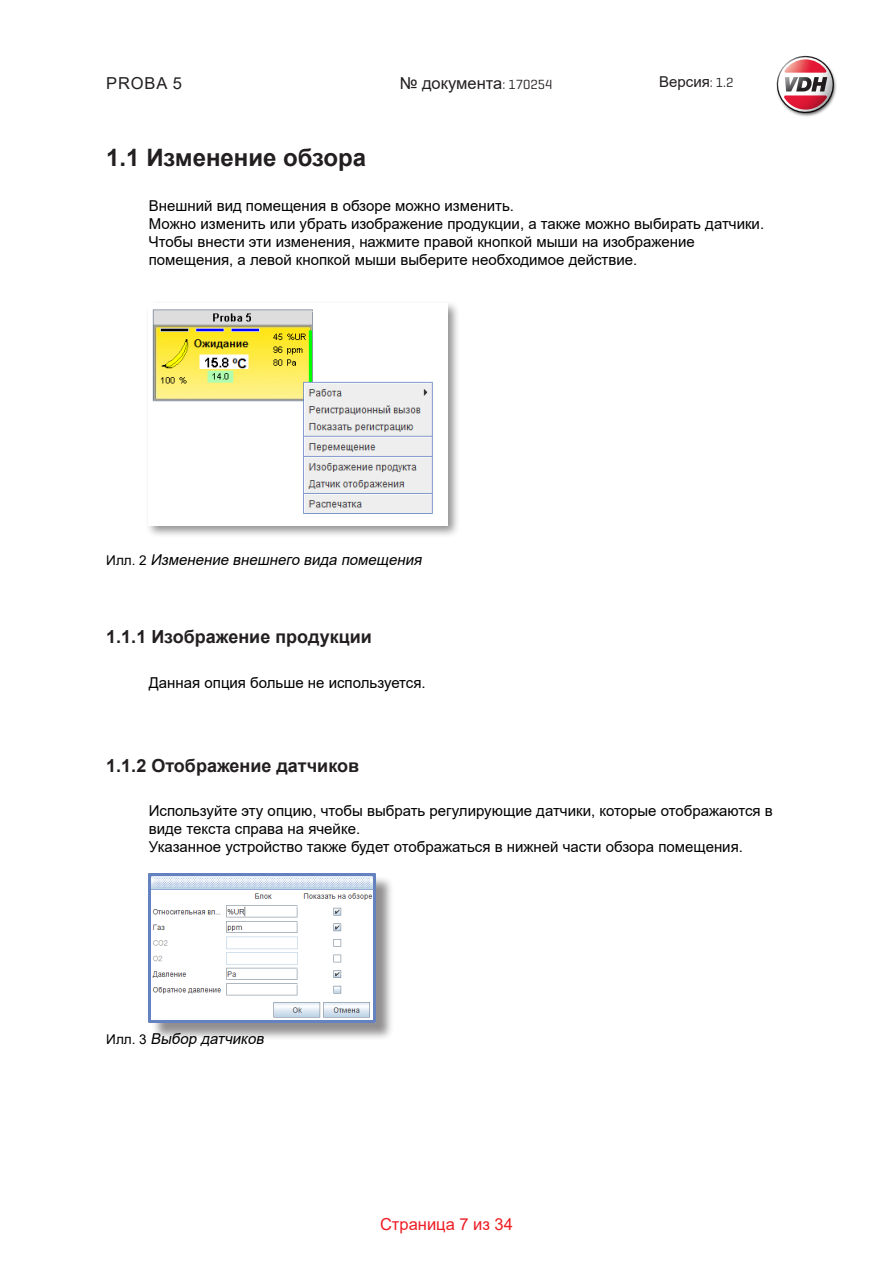
<style>
.page{position:relative;width:893px;height:1263px;background:#fff}
.page>*{position:absolute;margin:0;border:0;box-sizing:border-box;transform-origin:0 0}
.t1{font:700 24px "Arial";color:#231f20}
.t2{font:700 18px "Arial";color:#231f20}
.t3{font:16.5px "Arial";color:#231f20}
.t4{font:16.5px "Arial";color:#ee1d23}
.PlatteTekst{font:15px/18px "Arial";color:#000}
.t5{font:italic 15px "Arial";color:#000}
.t6{font:15px "Arial";color:#231f20}
.s1{font-family:"Geogrotesque";font-size:13.5px}
.s2{font-style:normal;font-size:13.5px}
</style>
<div class="page">
<svg style="left:776px;top:55px;width:61px;height:61px"></svg>
<div style="left:145px;top:300px;width:315px;height:238px;background:#231f20;opacity:.5"></div>
<img style="left:149px;top:304px;width:299px;height:222px">
<div style="left:151px;top:876px;width:243px;height:165px;background:#231f20;opacity:.5"></div>
<img style="left:149px;top:873px;width:227px;height:149px">
<p class="t3" style="left:106px;top:71px;width:77px">PROBA 5</p>
<p class="t3" style="left:400px;top:71px;width:154px">№ документа<span class="s1">: 170254</span></p>
<p class="t6" style="left:659px;top:72px;width:76px">Версия<span class="s1">: 1.2</span></p>
<p class="t1" style="left:106px;top:141px;width:261px">1.1 Изменение обзора</p>
<p class="PlatteTekst" style="left:149px;top:196px;width:367px">Внешний вид помещения в обзоре можно изменить.</p>
<p class="PlatteTekst" style="left:149px;top:214px;width:617px">Можно изменить или убрать изображение продукции, а также можно выбирать датчики.</p>
<p class="PlatteTekst" style="left:149px;top:232px;width:548px">Чтобы внести эти изменения, нажмите правой кнопкой мыши на изображение помещения, а левой кнопкой мыши выберите необходимое действие.</p>
<p class="t5" style="left:106px;top:549px;width:320px"><span class="s2">И л л . 2</span> Изменение внешнего вида помещения</p>
<p class="t2" style="left:106px;top:624px;width:267px">1.1.1 Изображение продукции</p>
<p class="PlatteTekst" style="left:149px;top:673px;width:278px">Данная опция больше не используется.</p>
<p class="t2" style="left:106px;top:753px;width:254px">1.1.2 Отображение датчиков</p>
<p class="PlatteTekst" style="left:149px;top:802px;width:626px">Используйте эту опцию, чтобы выбрать регулирующие датчики, которые отображаются в виде текста справа на ячейке.</p>
<p class="PlatteTekst" style="left:149px;top:838px;width:596px">Указанное устройство также будет отображаться в нижней части обзора помещения.</p>
<p class="t5" style="left:106px;top:1028px;width:162px"><span class="s2">И л л . 3</span> Выбор датчиков</p>
<p class="t4" style="left:380px;top:1212px;width:134px">Cтраница 7 из 34</p>
</div>
